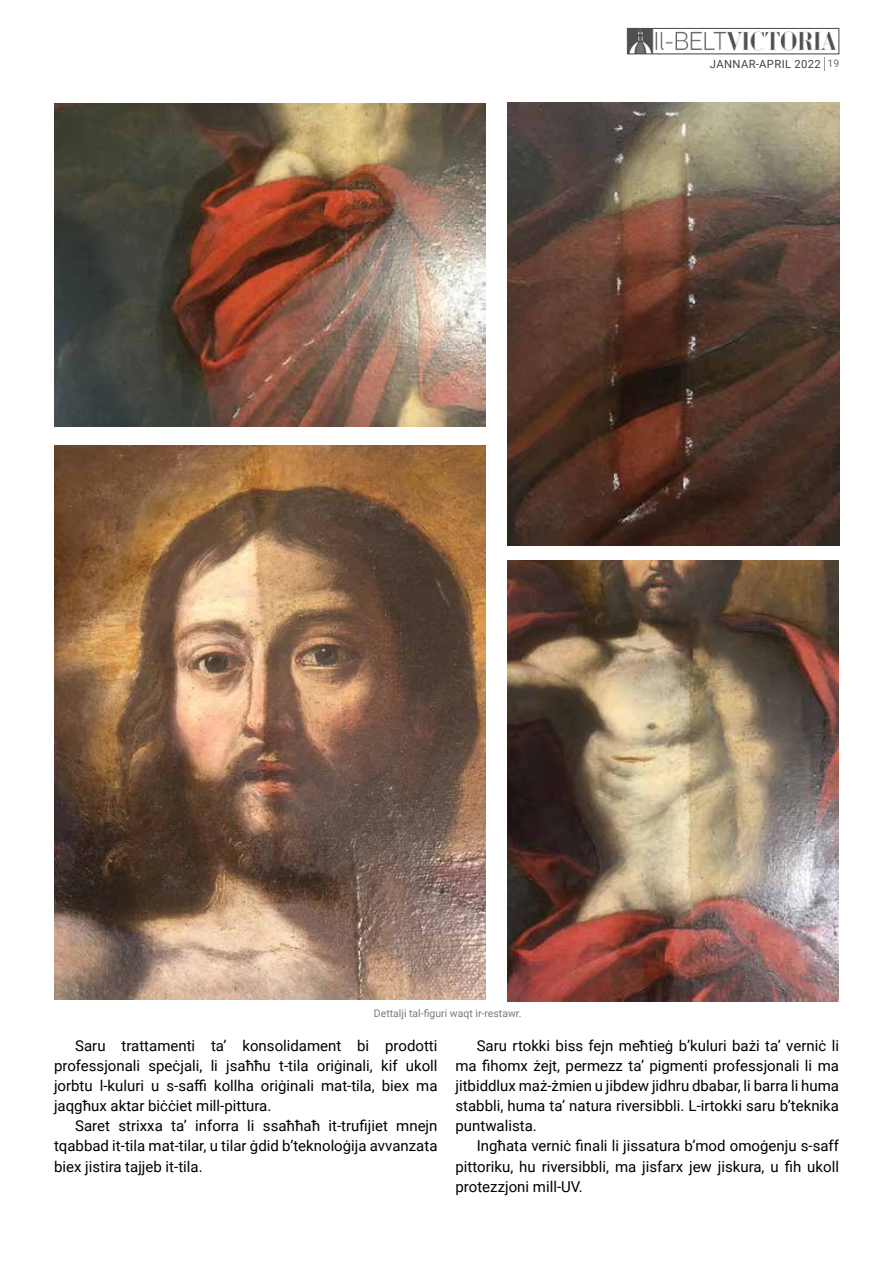
<style>
.page{position:relative;width:893px;height:1263px;background:#fff}
.page>*{position:absolute;margin:0;border:0;box-sizing:border-box;transform-origin:0 0}
.t1{font:15px/20.1px "Roboto";color:#000;text-align:justify}
.t2{font:11.25px "Roboto";letter-spacing:.035em;color:#454444}
.t3{font:10.5px "Roboto";color:#7c7b7b}
.s1{font-size:10.5px;color:#727271}
</style>
<div class="page">
<svg style="left:824px;top:57px;width:1px;height:13px"></svg>
<img style="left:629px;top:30px;width:208px;height:22px">
<div style="left:627px;top:28px;width:212px;height:26px;border:1px solid #4a4a49"></div>
<img style="left:54px;top:446px;width:431px;height:553px">
<img style="left:54px;top:103px;width:432px;height:324px">
<img style="left:508px;top:560px;width:331px;height:442px">
<img style="left:507px;top:102px;width:332px;height:444px">
<p class="t2" style="left:710px;top:56px;width:131px">JANNAR-APRIL 2022 <span class="s1">19</span></p>
<p class="t3" style="left:374px;top:1006px;width:149px">Dettalji tal-figuri waqt ir-restawr.</p>
<p class="t1" style="left:54px;top:1035px;width:385px;text-indent:21px">Saru trattamenti ta’ konsolidament bi prodotti professjonali speċjali, li jsaħħu t-tila oriġinali, kif ukoll jorbtu l-kuluri u s-saffi kollha oriġinali mat-tila, biex ma jaqgħux aktar biċċiet mill-pittura.</p>
<p class="t1" style="left:54px;top:1115px;width:385px;text-indent:21px">Saret strixxa ta’ inforra li ssaħħaħ it-trufijiet mnejn tqabbad it-tila mat-tilar, u tilar ġdid b’teknoloġija avvanzata biex jistira tajjeb it-tila.</p>
<p class="t1" style="left:455px;top:1035px;width:385px;text-indent:21px">Saru rtokki biss fejn meħtieġ b’kuluri bażi ta’ verniċ li ma fihomx żejt, permezz ta’ pigmenti professjonali li ma jitbiddlux maż-żmien u jibdew jidhru dbabar, li barra li huma stabbli, huma ta’ natura riversibbli. L-irtokki saru b’teknika puntwalista.</p>
<p class="t1" style="left:455px;top:1135px;width:385px;text-indent:21px">Ingħata verniċ finali li jissatura b’mod omoġenju s-saff pittoriku, hu riversibbli, ma jisfarx jew jiskura, u fih ukoll protezzjoni mill-UV.</p>
</div>
